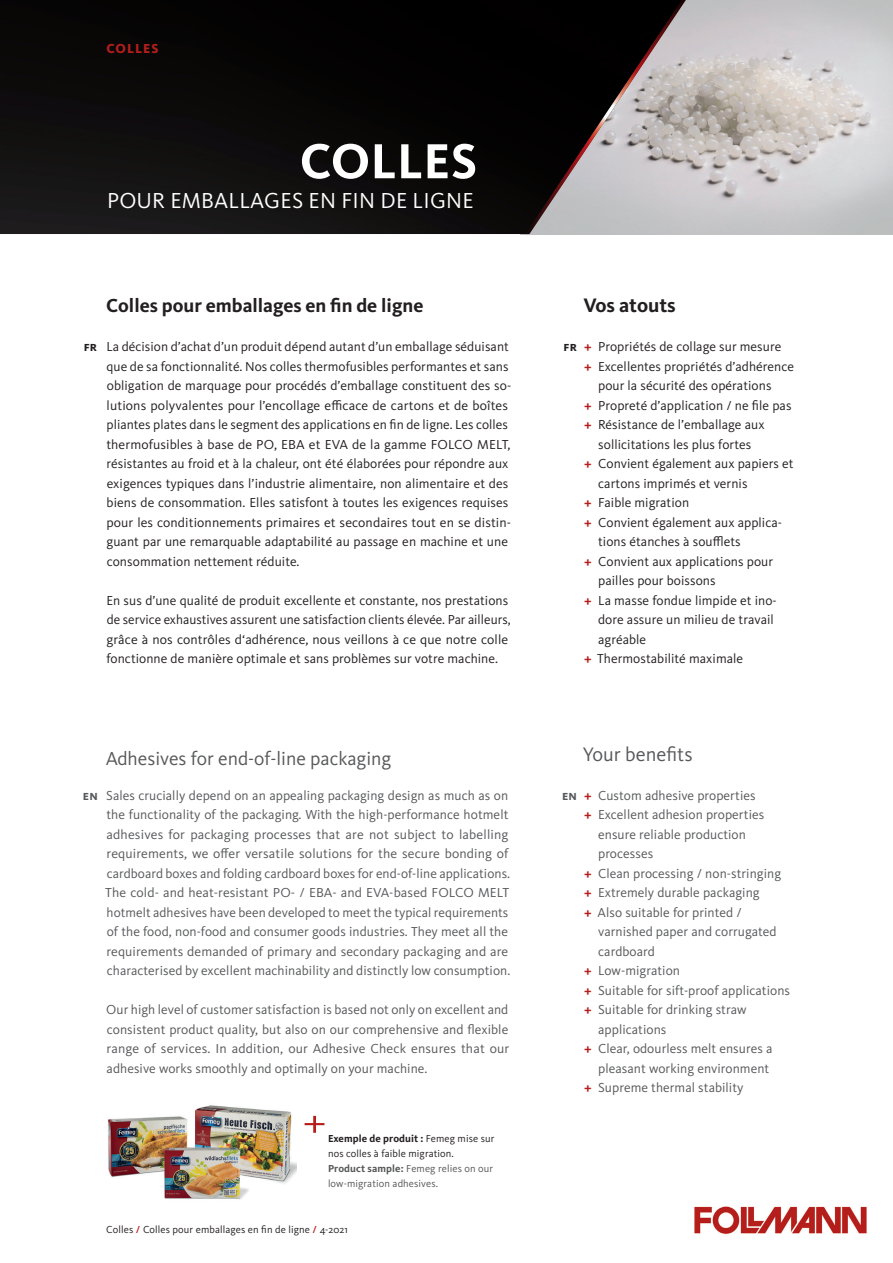
<style>
.page{position:relative;width:893px;height:1263px;background:#fff}
.page>*{position:absolute;margin:0;border:0;box-sizing:border-box;transform-origin:0 0}
.H4_EN{font:700 51px "Kievit Pro";letter-spacing:.005em;color:#fff}
.H4_EN-2{font:22.5px "Kievit Pro";letter-spacing:.01em;color:#fff}
.Fließtext_____Aufzäh{font:20.25px "Kievit Pro";color:#57585a}
.H4_DE{font:700 20.25px "Kievit Pro";color:#231f20}
.H4_DE-2{font:700 19.5px "Kievit Pro";color:#231f20}
.H4_EN-3{font:19.5px "Kievit Pro";color:#57585a}
.Fließtext_Block_DE{font:13.5px/19.5px "Kievit Pro";letter-spacing:.005em;color:#231f20}
.Fließtext_Block_DE-2{font:13.5px/19.5px "Kievit Pro";letter-spacing:.005em;color:#57585a}
.Fließtext_Block_EN{font:13.5px/19.5px "Kievit Pro";letter-spacing:.005em;color:#57585a;text-align:justify}
.H5_DE{font:800 13.5px "Kievit Pro";letter-spacing:.065em;color:#b51e1b}
.Länderkennung{font:700 13.5px "Kievit Pro";color:#57585a}
.Länderkennung-2{font:700 13.5px "Kievit Pro";color:#231f20}
.BU_Marginalien_DE{font:10.5px/15px "Kievit Pro";letter-spacing:.01em;color:#57585a}
.BU_Marginalien_DE-2{font:10.5px "Kievit Pro";letter-spacing:.01em;color:#231f20}
.s1{font-weight:700;color:#231f20}
.s2{color:#231f20}
.s3{font-weight:700}
.s4{font-weight:500;color:#b51e1b}
.s5{font-weight:700;color:#b51e1b}
</style>
<div class="page">
<img style="left:694px;top:0;width:199px;height:234px">
<img style="left:0;top:0;width:524px;height:234px">
<svg style="left:524px;top:0;width:170px;height:235px;background:#676364"></svg>
<img style="left:108px;top:1105px;width:188px;height:95px">
<img style="left:694px;top:1206px;width:173px;height:29px">
<svg style="left:305px;top:1116px;width:19px;height:17px"></svg>
<p class="H5_DE" style="left:106px;top:40px;width:54px">COLLES</p>
<p class="H4_EN" style="left:300px;top:131px;width:179px">COLLES</p>
<p class="H4_EN-2" style="left:107px;top:187px;width:368px">POUR EMBALLAGES EN FIN DE LIGNE</p>
<p class="Länderkennung-2" style="left:84px;top:338px;width:15px">fr</p>
<p class="H4_DE-2" style="left:106px;top:294px;width:319px">Colles pour emballages en fin de ligne</p>
<p class="Fließtext_Block_DE" style="left:106px;top:337px;width:406px">La décision d’achat d’un produit dépend autant d’un emballage séduisant que de sa fonctionnalité. Nos colles thermofusibles performantes et sans obligation de marquage pour procédés d’emballage constituent des so&shy;lutions polyvalentes pour l’encollage efficace de cartons et de boîtes pliantes plates dans le segment des applications en fin de ligne. Les colles thermofusibles à base de PO, EBA et EVA de la gamme FOLCO MELT, résistantes au froid et à la chaleur, ont été élaborées pour répondre aux exigences typiques dans l’industrie alimentaire, non alimentaire et des biens de consommation. Elles satisfont à toutes les exigences requises pour les conditionnements primaires et secondaires tout en se distin&shy;guant par une remarquable adaptabilité au passage en machine et une consommation nettement réduite.</p>
<p class="Fließtext_Block_DE" style="left:106px;top:590px;width:406px">En sus d’une qualité de produit excellente et constante, nos prestations de service exhaustives assurent une satisfaction clients élevée. Par ailleurs, grâce à nos contrôles d‘adhérence, nous veillons à ce que notre colle fonctionne de manière optimale et sans problèmes sur votre machine.</p>
<p class="Länderkennung" style="left:83px;top:787px;width:16px">en</p>
<p class="H4_EN-3" style="left:106px;top:747px;width:287px">Adhesives for end-of-line packaging</p>
<p class="Fließtext_Block_DE-2" style="left:105px;top:785px;width:407px">Sales crucially depend on an appealing packaging design as much as on the functionality of the packaging. With the high-performance hotmelt adhesives for packaging processes that are not subject to labelling requirements, we offer versatile solutions for the secure bonding of cardboard boxes and folding cardboard boxes for end-of-line applications.<br>The cold- and heat-resistant PO- / EBA- and EVA-based FOLCO MELT hotmelt adhesives have been developed to meet the typical requirements of the food, non-food and consumer goods industries. They meet all the requirements demanded of primary and secondary packaging and are characterised by excellent machinability and distinctly low consumption.</p>
<p class="Fließtext_Block_EN" style="left:106px;top:1000px;width:405px">Our high level of customer satisfaction is based not only on excellent and consistent product quality, but also on our comprehensive and flexible range of services. In addition, our Adhesive Check ensures that our adhesive works smoothly and optimally on your machine.</p>
<p class="BU_Marginalien_DE" style="left:328px;top:1130px;width:168px"><span class="s1">Exemple de produit :</span> <span class="s2">Femeg mise sur nos colles à faible migration.<br></span><span class="s3">Product sample:</span> Femeg relies on our low-migration adhesives.</p>
<p class="BU_Marginalien_DE-2" style="left:106px;top:1223px;width:243px">Colles <span class="s4">/</span> Colles pour emballages en fin de ligne <span class="s4">/</span> 4-2021</p>
<p class="H4_DE" style="left:583px;top:293px;width:94px">Vos atouts</p>
<p class="Fließtext_Block_DE" style="left:584px;top:337px;width:199px"><span class="s5">+</span> Propriétés de collage sur mesure</p>
<p class="Fließtext_Block_DE" style="left:598px;top:356px;width:197px;text-indent:-14px"><span class="s5">+</span> Excellentes propriétés d’adhérence pour la sécurité des opérations</p>
<p class="Fließtext_Block_DE" style="left:584px;top:395px;width:209px"><span class="s5">+</span> Propreté d’application / ne file pas</p>
<p class="Fließtext_Block_DE" style="left:584px;top:415px;width:182px;text-align:center"><span class="s5">+</span> Résistance de l’emballage aux sollicitations les plus fortes</p>
<p class="Fließtext_Block_DE" style="left:598px;top:454px;width:197px;text-indent:-14px"><span class="s5">+</span> Convient également aux papiers et cartons imprimés et vernis</p>
<p class="Fließtext_Block_DE" style="left:584px;top:493px;width:106px"><span class="s5">+</span> Faible migration</p>
<p class="Fließtext_Block_DE" style="left:598px;top:512px;width:185px;text-indent:-14px"><span class="s5">+</span> Convient également aux applica&shy;tions étanches à soufflets</p>
<p class="Fließtext_Block_DE" style="left:598px;top:551px;width:176px;text-indent:-14px"><span class="s5">+</span> Convient aux applications pour pailles pour boissons</p>
<p class="Fließtext_Block_DE" style="left:598px;top:590px;width:180px;text-indent:-14px"><span class="s5">+</span> La masse fondue limpide et ino&shy;dore assure un milieu de travail agréable</p>
<p class="Fließtext_Block_DE" style="left:584px;top:649px;width:160px"><span class="s5">+</span> Thermostabilité maximale</p>
<p class="Länderkennung-2" style="left:564px;top:338px;width:15px">fr</p>
<p class="Fließtext_____Aufzäh" style="left:583px;top:742px;width:111px">Your benefits</p>
<p class="Fließtext_Block_DE-2" style="left:584px;top:785px;width:173px"><span class="s5">+</span> Custom adhesive properties</p>
<p class="Fließtext_Block_DE-2" style="left:598px;top:805px;width:168px;text-indent:-14px"><span class="s5">+</span> Excellent adhesion properties ensure reliable production processes</p>
<p class="Fließtext_Block_DE-2" style="left:584px;top:863px;width:199px"><span class="s5">+</span> Clean processing / non-stringing</p>
<p class="Fließtext_Block_DE-2" style="left:584px;top:883px;width:177px"><span class="s5">+</span> Extremely durable packaging</p>
<p class="Fließtext_Block_DE-2" style="left:598px;top:902px;width:180px;text-indent:-14px"><span class="s5">+</span> Also suitable for printed / varnished paper and corrugated cardboard</p>
<p class="Fließtext_Block_DE-2" style="left:584px;top:961px;width:97px"><span class="s5">+</span> Low-migration</p>
<p class="Fließtext_Block_DE-2" style="left:584px;top:980px;width:207px"><span class="s5">+</span> Suitable for sift-proof applications</p>
<p class="Fließtext_Block_DE-2" style="left:598px;top:1000px;width:150px;text-indent:-14px"><span class="s5">+</span> Suitable for drinking straw applications</p>
<p class="Fließtext_Block_DE-2" style="left:584px;top:1039px;width:190px;text-align:right"><span class="s5">+</span> Clear, odourless melt ensures a pleasant working environment</p>
<p class="Fließtext_Block_DE-2" style="left:584px;top:1078px;width:161px"><span class="s5">+</span> Supreme thermal stability</p>
<p class="Länderkennung" style="left:562px;top:787px;width:16px">en</p>
</div>
